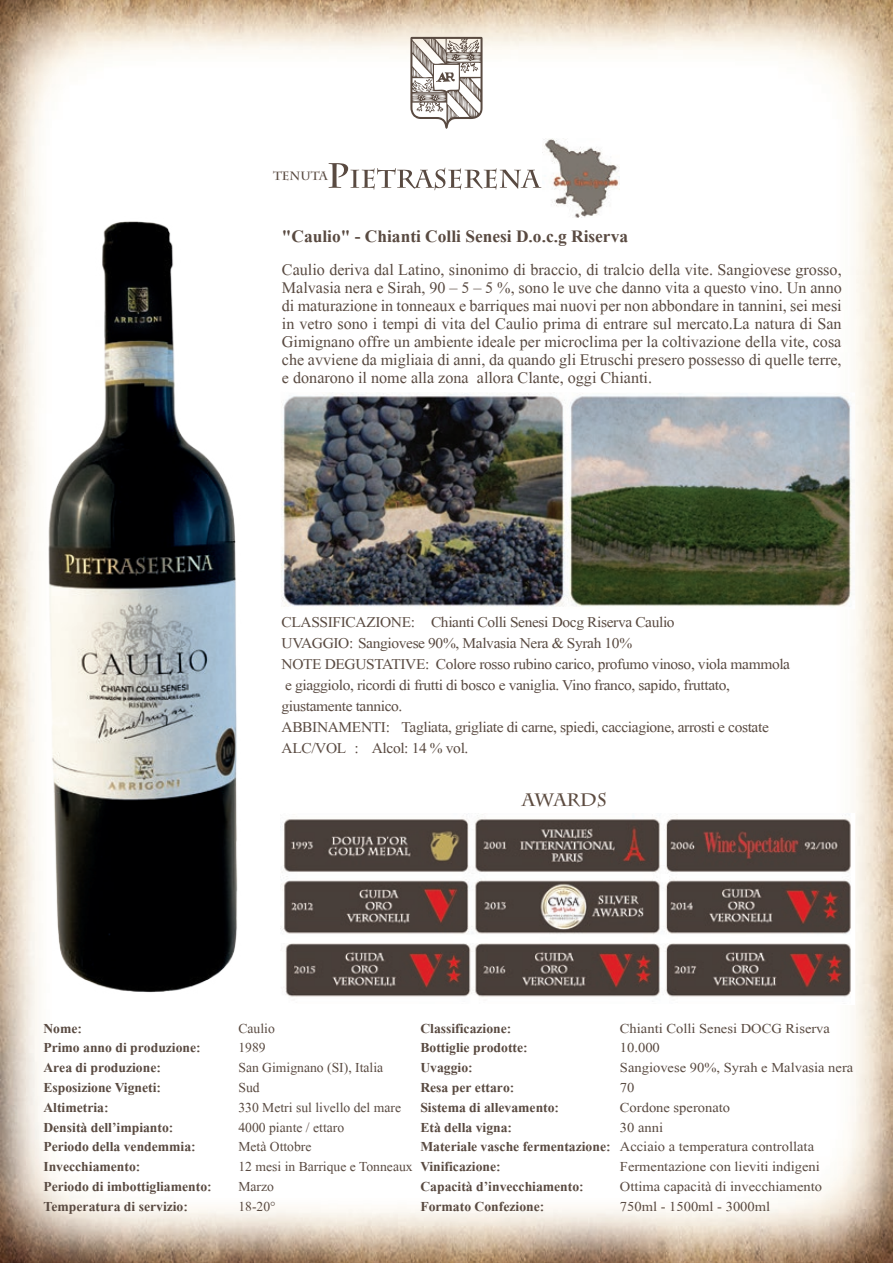
<style>
.page{position:relative;width:893px;height:1263px;background:#fff}
.page>*{position:absolute;margin:0;border:0;box-sizing:border-box;transform-origin:0 0}
.t1{font:700 21px "Shonar Bangla";color:#594a41}
.t2{font:19.5px/18px "Shonar Bangla";color:#594a41;text-align:justify}
.t3{font:18px/21px "Shonar Bangla";letter-spacing:-.02em;color:#594a41;scale:1.04 1}
.t4{font:700 18px "Charlemagne Std";color:#5d4c41}
.t5{font:700 16.5px/19.8px "Shonar Bangla";color:#594a41}
.t6{font:16.5px/19.8px "Shonar Bangla";color:#594a41;scale:1.07 1}
.t7{font:16.5px/19.8px "Shonar Bangla";color:#594a41}
.t8{font:700 12px "Charlemagne Std";color:#594a41}
</style>
<div class="page">
<img style="left:1px;top:0;width:892px;height:1263px">
<svg style="left:410px;top:37px;width:73px;height:92px"></svg>
<img style="left:435px;top:813px;width:419px;height:191px">
<img style="left:19px;top:155px;width:416px;height:890px">
<svg style="left:329px;top:163px;width:212px;height:27px"></svg>
<img style="left:543px;top:138px;width:77px;height:79px">
<img style="left:281px;top:391px;width:573px;height:219px">
<p class="t8" style="left:273px;top:169px;width:56px">TENUTA</p>
<p class="t1" style="left:282px;top:225px;width:348px">"Caulio" - Chianti Colli Senesi D.o.c.g Riserva</p>
<p class="t2" style="left:282px;top:263px;width:561px">Caulio deriva dal Latino, sinonimo di braccio, di tralcio della vite. Sangiovese grosso, Malvasia nera e Sirah, 90 – 5 – 5 %, sono le uve che danno vita a questo vino. Un anno di maturazione in tonneaux e barriques mai nuovi per non abbondare in tannini, sei mesi in vetro sono i tempi di vita del Caulio prima di entrare sul mercato.La natura di San Gimignano offre un ambiente ideale per microclima per la coltivazione della vite, cosa che avviene da migliaia di anni, da quando gli Etruschi presero possesso di quelle terre, e donarono il nome alla zona allora Clante, oggi Chianti.</p>
<p class="t3" style="left:282px;top:614px;width:490px">CLASSIFICAZIONE: Chianti Colli Senesi Docg Riserva Caulio<br>UVAGGIO: Sangiovese 90%, Malvasia Nera &amp; Syrah 10%<br>NOTE DEGUSTATIVE: Colore rosso rubino carico, profumo vinoso, viola mammola e giaggiolo, ricordi di frutti di bosco e vaniglia. Vino franco, sapido, fruttato, giustamente tannico.<br>ABBINAMENTI: Tagliata, grigliate di carne, spiedi, cacciagione, arrosti e costate ALC/VOL : Alcol: 14 % vol.</p>
<p class="t4" style="left:522px;top:789px;width:86px">AWARDS</p>
<p class="t5" style="left:43px;top:1020px;width:170px">Nome:<br>Primo anno di produzione:<br>Area di produzione:<br>Esposizione Vigneti:<br>Altimetria:<br>Densità dell’impianto:<br>Periodo della vendemmia:<br>Invecchiamento:<br>Periodo di imbottigliamento:<br>Temperatura di servizio:</p>
<p class="t7" style="left:238px;top:1020px;width:176px">Caulio<br>1989<br>San Gimignano (SI), Italia<br>Sud<br>330 Metri sul livello del mare<br>4000 piante / ettaro<br>Metà Ottobre<br>12 mesi in Barrique e Tonneaux<br>Marzo<br>18-20°</p>
<p class="t5" style="left:420px;top:1020px;width:192px">Classificazione:<br>Bottiglie prodotte:<br>Uvaggio:<br>Resa per ettaro:<br>Sistema di allevamento:<br>Età della vigna:<br>Materiale vasche fermentazione:<br>Vinificazione:<br>Capacità d’invecchiamento:<br>Formato Confezione:</p>
<p class="t6" style="left:620px;top:1020px;width:220px">Chianti Colli Senesi DOCG Riserva<br>10.000<br>Sangiovese 90%, Syrah e Malvasia nera<br>70<br>Cordone speronato<br>30 anni<br>Acciaio a temperatura controllata<br>Fermentazione con lieviti indigeni<br>Ottima capacità di invecchiamento<br>750ml - 1500ml - 3000ml</p>
</div>
